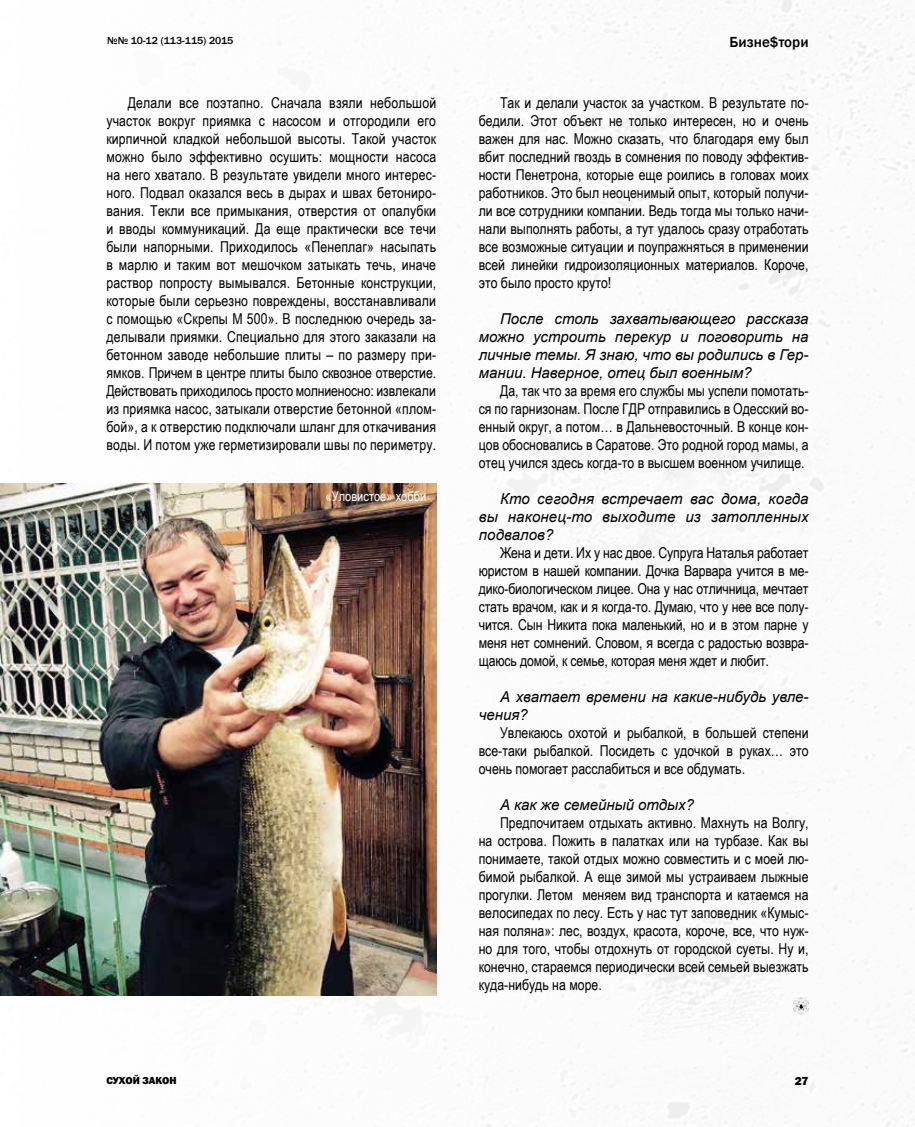
<style>
.page{position:relative;width:915px;height:1127px;background:#fff}
.page>*{position:absolute;margin:0;border:0;box-sizing:border-box;transform-origin:0 0}
.t1{font:15px/18px "Arial Narrow";color:#000;text-align:justify}
.t2{font:italic 15px/18px "Arial";color:#000;text-align:justify}
.t3{font:500 15px "Franklin Gothic";color:#000}
.t4{font:13.5px "Arial Narrow";color:#fff}
.t5{font:800 12px "Franklin Gothic";color:#000}
.t6{font:500 10.5px "Franklin Gothic";color:#000}
.t7{font:800 10.5px "Franklin Gothic";color:#000}
</style>
<div class="page">
<img style="left:0;top:0;width:914px;height:1127px">
<img style="left:1px;top:484px;width:435px;height:512px">
<img style="left:793px;top:998px;width:15px;height:16px">
<p class="t6" style="left:107px;top:34px;width:128px">№№ 10-12 (113-115) 2015</p>
<p class="t3" style="left:729px;top:33px;width:80px">Бизне$тори</p>
<p class="t1" style="left:106px;top:93px;width:331px;text-indent:21px">Делали все поэтапно. Сначала взяли небольшой участок вокруг приямка с насосом и отгородили его кирпичной кладкой небольшой высоты. Такой участок можно было эффективно осушить: мощности насоса на него хватало. В результате увидели много интерес&shy;ного. Подвал оказался весь в дырах и швах бетониро&shy;вания. Текли все примыкания, отверстия от опалубки и вводы коммуникаций. Да еще практически все течи были напорными. Приходилось «Пенеплаг» насыпать в марлю и таким вот мешочком затыкать течь, иначе раствор попросту вымывался. Бетонные конструкции, которые были серьезно повреждены, восстанавливали с помощью «Скрепы М 500». В последнюю очередь за&shy;делывали приямки. Специально для этого заказали на бетонном заводе небольшие плиты – по размеру при&shy;ямков. Причем в центре плиты было сквозное отверстие.<br>Действовать приходилось просто молниеносно: извлекали из приямка насос, затыкали отверстие бетонной «плом&shy;бой», а к отверстию подключали шланг для откачивания воды. И потом уже герметизировали швы по периметру.</p>
<p class="t1" style="left:478px;top:93px;width:331px;text-indent:21px">Так и делали участок за участком. В результате по&shy;бедили. Этот объект не только интересен, но и очень важен для нас. Можно сказать, что благодаря ему был вбит последний гвоздь в сомнения по поводу эффектив&shy;ности Пенетрона, которые еще роились в головах моих работников. Это был неоценимый опыт, который получи&shy;ли все сотрудники компании. Ведь тогда мы только начи&shy;нали выполнять работы, а тут удалось сразу отработать все возможные ситуации и поупражняться в применении всей линейки гидроизоляционных материалов. Короче, это было просто круто!</p>
<p class="t2" style="left:478px;top:310px;width:331px;text-indent:21px">После столь захватывающего рассказа можно устроить перекур и поговорить на личные темы. Я знаю, что вы родились в Гер&shy;мании. Наверное, отец был военным?</p>
<p class="t1" style="left:478px;top:381px;width:331px;text-indent:21px">Да, так что за время его службы мы успели помотать&shy;ся по гарнизонам. После ГДР отправились в Одесский во&shy;енный округ, а потом… в Дальневосточный. В конце кон&shy;цов обосновались в Саратове. Это родной город мамы, а отец учился здесь когда-то в высшем военном училище.</p>
<p class="t2" style="left:478px;top:490px;width:331px;text-indent:21px">Кто сегодня встречает вас дома, когда вы наконец-то выходите из затопленных подвалов?</p>
<p class="t1" style="left:478px;top:543px;width:331px;text-indent:21px">Жена и дети. Их у нас двое. Супруга Наталья работает юристом в нашей компании. Дочка Варвара учится в ме&shy;дико-биологическом лицее. Она у нас отличница, мечтает стать врачом, как и я когда-то. Думаю, что у нее все полу&shy;чится. Сын Никита пока маленький, но и в этом парне у меня нет сомнений. Словом, я всегда с радостью возвра&shy;щаюсь домой, к семье, которая меня ждет и любит.</p>
<p class="t2" style="left:478px;top:688px;width:331px;text-indent:21px">А хватает времени на какие-нибудь увле&shy;чения?</p>
<p class="t1" style="left:478px;top:723px;width:331px;text-indent:21px">Увлекаюсь охотой и рыбалкой, в большей степени все-таки рыбалкой. Посидеть с удочкой в руках… это очень помогает расслабиться и все обдумать.</p>
<p class="t2" style="left:500px;top:796px;width:195px">А как же семейный отдых?</p>
<p class="t1" style="left:478px;top:813px;width:331px;text-indent:21px">Предпочитаем отдыхать активно. Махнуть на Волгу, на острова. Пожить в палатках или на турбазе. Как вы понимаете, такой отдых можно совместить и с моей лю&shy;бимой рыбалкой. А еще зимой мы устраиваем лыжные прогулки. Летом меняем вид транспорта и катаемся на велосипедах по лесу. Есть у нас тут заповедник «Кумыс&shy;ная поляна»: лес, воздух, красота, короче, все, что нуж&shy;но для того, чтобы отдохнуть от городской суеты. Ну и, конечно, стараемся периодически всей семьей выезжать куда-нибудь на море.</p>
<p class="t4" style="left:325px;top:486px;width:102px">«Уловистое» хобби</p>
<p class="t7" style="left:106px;top:1074px;width:72px">СУХОЙ ЗАКОН</p>
<p class="t5" style="left:794px;top:1073px;width:15px">27</p>
</div>
